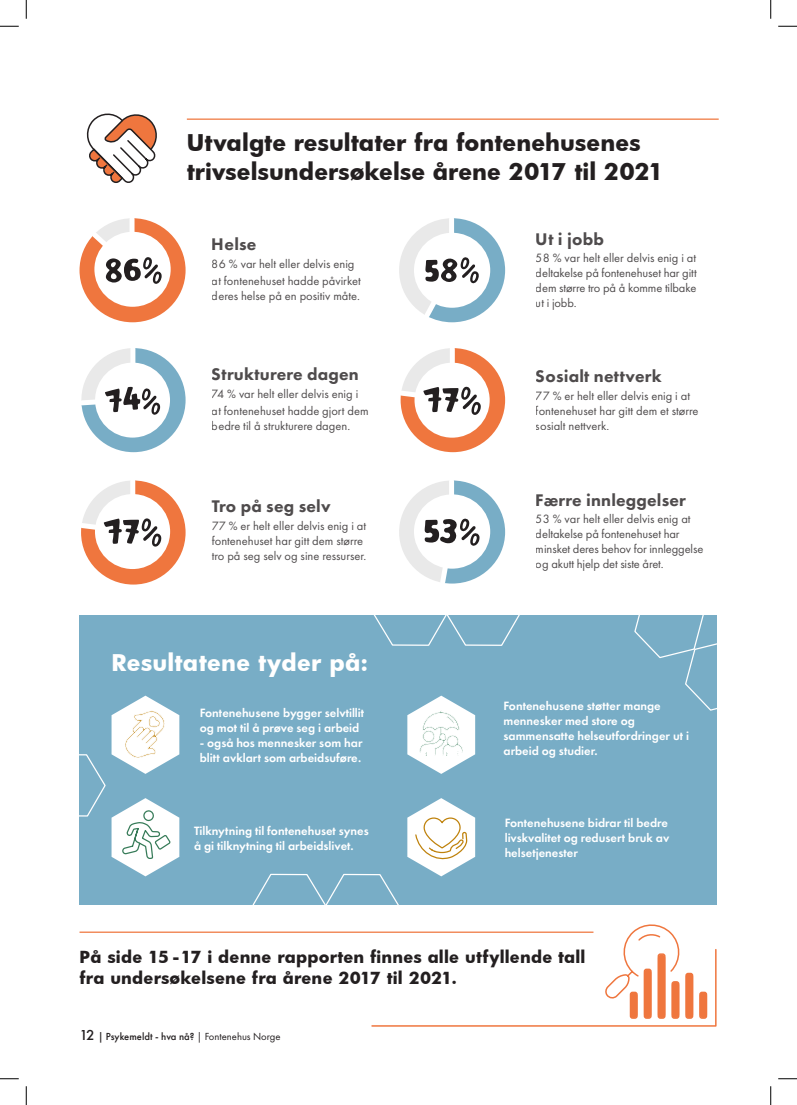
<style>
.page{position:relative;width:797px;height:1105px;background:#fff}
.page>*{position:absolute;margin:0;border:0;box-sizing:border-box;transform-origin:0 0}
.t1{font:700 22.5px/28.8px "Futura";color:#231f20}
.t2{font:700 22.5px "Futura";letter-spacing:.01em;color:#fff}
.t3{font:800 17.5px "Futura PT";letter-spacing:.01em;color:#231f20}
.t4{font:700 16.25px/21.2px "Futura";letter-spacing:.01em;color:#231f20}
.t5{font:12.5px/15px "Futura PT";color:#231f20}
.t6{font:600 12.5px/15px "Futura PT";color:#fff}
.t7{font:500 10.62px "Futura PT";color:#231f20}
.s1{font-size:15px}
.s2{font-weight:400}
</style>
<div class="page">
<div style="left:79px;top:615px;width:637px;height:290px;background:#78adc6"></div>
<svg style="left:252px;top:873px;width:147px;height:32px"></svg>
<svg style="left:79px;top:218px;width:106px;height:104px"></svg>
<svg style="left:399px;top:218px;width:106px;height:104px"></svg>
<svg style="left:81px;top:480px;width:104px;height:105px"></svg>
<svg style="left:400px;top:348px;width:105px;height:104px"></svg>
<svg style="left:81px;top:348px;width:104px;height:104px"></svg>
<svg style="left:86px;top:113px;width:71px;height:70px"></svg>
<hr style="left:79px;top:931px;width:514px;height:2px;background:#ef763e">
<hr style="left:187px;top:119px;width:531px;height:1px;background:#ef763e">
<svg style="left:370px;top:924px;width:347px;height:103px"></svg>
<div style="left:644px;top:969px;width:7px;height:49px;background:#ef763e;border-radius:4px"></div>
<div style="left:671px;top:981px;width:8px;height:37px;background:#ef763e;border-radius:4px"></div>
<div style="left:685px;top:973px;width:8px;height:45px;background:#ef763e;border-radius:4px"></div>
<div style="left:630px;top:992px;width:7px;height:26px;background:#ef763e;border-radius:4px"></div>
<div style="left:699px;top:992px;width:8px;height:26px;background:#ef763e;border-radius:4px"></div>
<div style="left:658px;top:954px;width:7px;height:64px;background:#ef763e;border-radius:4px"></div>
<svg style="left:407px;top:798px;width:68px;height:78px"></svg>
<svg style="left:407px;top:696px;width:68px;height:78px"></svg>
<svg style="left:634px;top:615px;width:83px;height:96px"></svg>
<svg style="left:373px;top:480px;width:147px;height:166px"></svg>
<svg style="left:79px;top:696px;width:100px;height:180px"></svg>
<svg style="left:0;top:25px;width:19px;height:2px"></svg>
<svg style="left:778px;top:25px;width:19px;height:2px"></svg>
<svg style="left:0;top:1078px;width:19px;height:1px"></svg>
<svg style="left:778px;top:1078px;width:19px;height:1px"></svg>
<svg style="left:25px;top:0;width:2px;height:19px"></svg>
<svg style="left:25px;top:1086px;width:2px;height:19px"></svg>
<svg style="left:770px;top:0;width:1px;height:19px"></svg>
<svg style="left:770px;top:1086px;width:1px;height:19px"></svg>
<p class="t1" style="left:187px;top:128px;width:478px">Utvalgte resultater fra fontenehusenes trivselsundersøkelse årene 2017 til 2021</p>
<h2 class="t3" style="left:212px;top:233px;width:46px">Helse</h2>
<p class="t5" style="left:212px;top:255px;width:150px;line-height:17.5px">86 % var helt eller delvis enig at fontenehuset hadde påvirket</p>
<p class="t5" style="left:212px;top:288px;width:150px">deres helse på en positiv måte.</p>
<h2 class="t3" style="left:212px;top:363px;width:148px">Strukturere dagen</h2>
<p class="t5" style="left:212px;top:385px;width:158px;line-height:17.5px">74 % var helt eller delvis enig i at fontenehuset hadde gjort dem</p>
<p class="t5" style="left:212px;top:418px;width:140px">bedre til å strukturere dagen.</p>
<h2 class="t3" style="left:212px;top:496px;width:120px">Tro på seg selv</h2>
<p class="t5" style="left:212px;top:518px;width:156px">77 % er helt eller delvis enig i at fontenehuset har gitt dem større tro på seg selv og sine ressurser.</p>
<p class="t2" style="left:111px;top:647px;width:258px">Resultatene tyder på:</p>
<p class="t6" style="left:200px;top:705px;width:166px">Fontenehusene bygger selvtillit og mot til å prøve seg i arbeid</p>
<p class="t6" style="left:200px;top:735px;width:164px">- også hos mennesker som har blitt avklart som arbeidsuføre.</p>
<p class="t6" style="left:194px;top:823px;width:176px">Tilknytning til fontenehuset synes å gi tilknytning til arbeidslivet.</p>
<h2 class="t3" style="left:535px;top:228px;width:70px">Ut i jobb</h2>
<p class="t5" style="left:535px;top:250px;width:162px;text-align:justify">58 % var helt eller delvis enig i at deltakelse på fontenehuset har gitt dem større tro på å komme tilbake ut i jobb.</p>
<h2 class="t3" style="left:535px;top:365px;width:127px">Sosialt nettverk</h2>
<p class="t5" style="left:535px;top:388px;width:164px">77 % er helt eller delvis enig i at fontenehuset har gitt dem et større sosialt nettverk.</p>
<h2 class="t3" style="left:535px;top:489px;width:152px">Færre innleggelser</h2>
<p class="t5" style="left:535px;top:511px;width:169px">53 % var helt eller delvis enig at deltakelse på fontenehuset har minsket deres behov for innleggelse og akutt hjelp det siste året.</p>
<p class="t6" style="left:503px;top:698px;width:187px">Fontenehusene støtter mange mennesker med store og sammensatte helseutfordringer ut i arbeid og studier.</p>
<p class="t6" style="left:504px;top:815px;width:166px;text-align:justify">Fontenehusene bidrar til bedre livskvalitet og redusert bruk av helsetjenester</p>
<p class="t4" style="left:79px;top:946px;width:507px">På side 15 - 17 i denne rapporten finnes alle utfyllende tall fra undersøkelsene fra årene 2017 til 2021.</p>
<p class="t7" style="left:79px;top:1030px;width:202px"><span class="s1">12</span> | Psykemeldt - hva nå? <span class="s2">| Fontenehus Norge</span></p>
</div>
